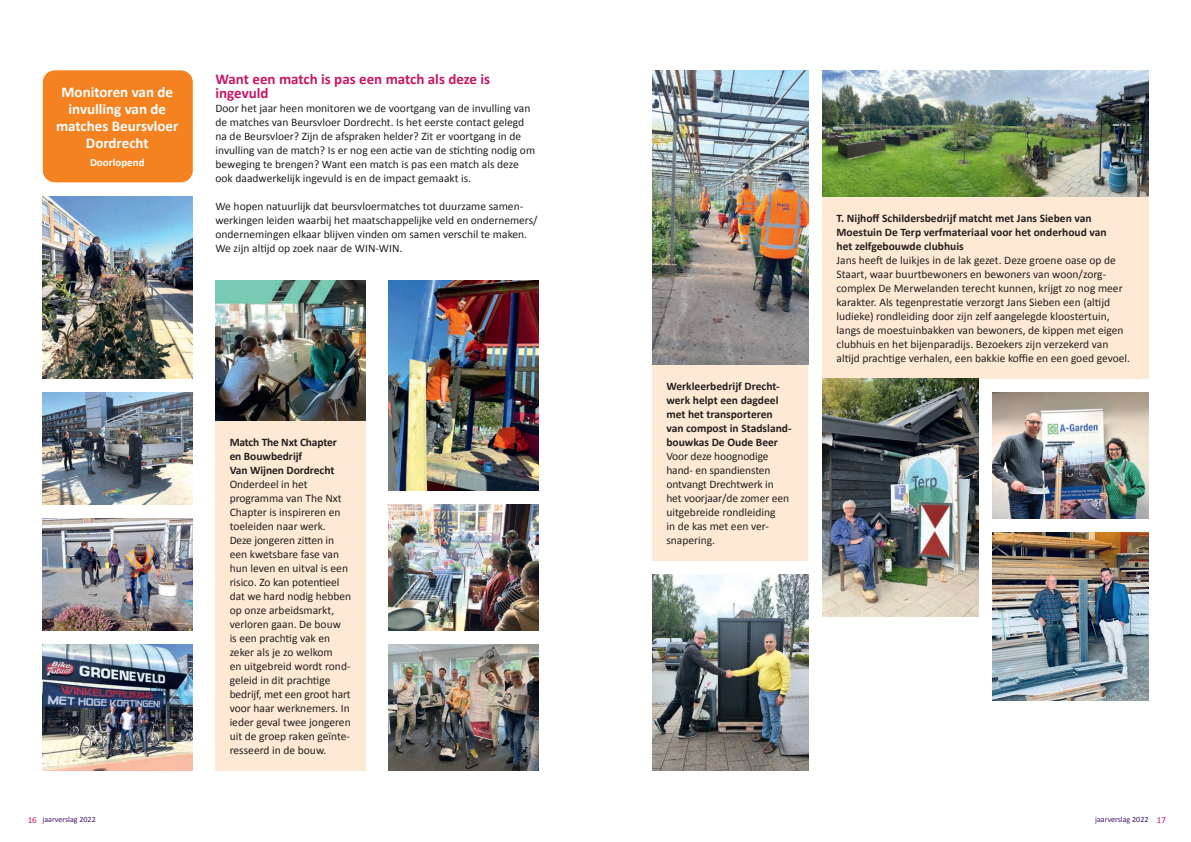
<style>
.page{position:relative;width:1191px;height:842px;background:#fff}
.page>*{position:absolute;margin:0;border:0;box-sizing:border-box;transform-origin:0 0}
.Oranje_kop_kantlijn{font:700 15px/17px "Calibri";color:#fff;text-align:center}
.bodytekst{font:700 15px/14px "Calibri";color:#c61865}
.bodytekst-2{font:11.5px/14px "Calibri";color:#231f20}
.bodytekst-3{font:700 11.5px/14px "Calibri";color:#231f20}
.Oranje_kop_kantlijn-2{font:700 11px "Calibri";color:#fff}
.t1{font:8px "Calibri";color:#43176e}
.s1{font-weight:700}
.s2{font-size:9px;color:#c61865}
</style>
<div class="page">
<div style="left:43px;top:70px;width:150px;height:112px;background:#f58220;border-radius:12px"></div>
<div style="left:215px;top:420px;width:151px;height:350px;background:#fee9d5"></div>
<div style="left:652px;top:364px;width:156px;height:196px;background:#fee9d5"></div>
<div style="left:822px;top:196px;width:326px;height:182px;background:#fee9d5"></div>
<img style="left:822px;top:70px;width:326px;height:126px">
<img style="left:43px;top:644px;width:150px;height:126px">
<img style="left:215px;top:280px;width:151px;height:140px">
<img style="left:652px;top:70px;width:156px;height:294px">
<img style="left:388px;top:504px;width:151px;height:126px">
<img style="left:652px;top:574px;width:156px;height:196px">
<img style="left:992px;top:532px;width:156px;height:168px">
<img style="left:992px;top:392px;width:156px;height:126px">
<img style="left:822px;top:378px;width:156px;height:238px">
<img style="left:43px;top:392px;width:150px;height:112px">
<img style="left:43px;top:518px;width:150px;height:112px">
<img style="left:43px;top:196px;width:150px;height:182px">
<img style="left:388px;top:280px;width:151px;height:210px">
<img style="left:388px;top:644px;width:151px;height:126px">
<p class="Oranje_kop_kantlijn" style="left:56px;top:84px;width:124px">Monitoren van de invulling van de matches Beursvloer<br>Dordrecht</p>
<p class="Oranje_kop_kantlijn-2" style="left:90px;top:156px;width:56px">Doorlopend</p>
<p class="bodytekst" style="left:215px;top:72px;width:276px">Want een match is pas een match als deze is ingevuld</p>
<p class="bodytekst-2" style="left:215px;top:102px;width:321px">Door het jaar heen monitoren we de voortgang van de invulling van de matches van Beursvloer Dordrecht. Is het eerste contact gelegd na de Beursvloer? Zijn de afspraken helder? Zit er voortgang in de invulling van de match? Is er nog een actie van de stichting nodig om beweging te brengen? Want een match is pas een match als deze ook daadwerkelijk ingevuld is en de impact gemaakt is.</p>
<p class="bodytekst-2" style="left:215px;top:200px;width:323px">We hopen natuurlijk dat beursvloermatches tot duurzame samen&shy;werkingen leiden waarbij het maatschappelijke veld en ondernemers/ ondernemingen elkaar blijven vinden om samen verschil te maken.<br>We zijn altijd op zoek naar de WIN-WIN.</p>
<p class="bodytekst-3" style="left:230px;top:435px;width:109px">Match The Nxt Chapter en Bouwbedrijf<br>Van Wijnen Dordrecht</p>
<p class="bodytekst-2" style="left:230px;top:477px;width:123px">Onderdeel in het programma van The Nxt<br>Chapter is inspireren en toeleiden naar werk.<br>Deze jongeren zitten in een kwetsbare fase van hun leven en uitval is een risico. Zo kan potentieel dat we hard nodig hebben op onze arbeidsmarkt, verloren gaan. De bouw<br>is een prachtig vak en zeker als je zo welkom<br>en uitgebreid wordt rond&shy;geleid in dit prachtige bedrijf, met een groot hart voor haar werknemers. In ieder geval twee jongeren uit de groep raken geïnte&shy;resseerd in de bouw.</p>
<p class="bodytekst-2" style="left:666px;top:379px;width:127px"><span class="s1">Werkleerbedrijf Drecht&shy;werk helpt een dagdeel met het transporteren van compost in Stadsland&shy;bouwkas De Oude Beer<br></span>Voor deze hoognodige hand- en spandiensten ontvangt Drechtwerk in het voorjaar/de zomer een uitgebreide rondleiding<br>in de kas met een ver&shy;snapering.</p>
<p class="bodytekst-3" style="left:836px;top:211px;width:272px">T. Nijhoff Schildersbedrijf matcht met Jans Sieben van<br>Moestuin De Terp verfmateriaal voor het onderhoud van het zelfgebouwde clubhuis</p>
<p class="bodytekst-2" style="left:836px;top:253px;width:295px">Jans heeft de luikjes in de lak gezet. Deze groene oase op de Staart, waar buurtbewoners en bewoners van woon/zorg&shy;complex De Merwelanden terecht kunnen, krijgt zo nog meer karakter. Als tegenprestatie verzorgt Jans Sieben een (altijd ludieke) rondleiding door zijn zelf aangelegde kloostertuin, langs de moestuinbakken van bewoners, de kippen met eigen clubhuis en het bijenparadijs. Bezoekers zijn verzekerd van altijd prachtige verhalen, een bakkie koffie en een goed gevoel.</p>
<p class="t1" style="left:28px;top:815px;width:69px"><span class="s2">16</span> jaarverslag 2022</p>
<p class="t1" style="left:1095px;top:815px;width:72px">jaarverslag 2022 <span class="s2">17</span></p>
</div>
